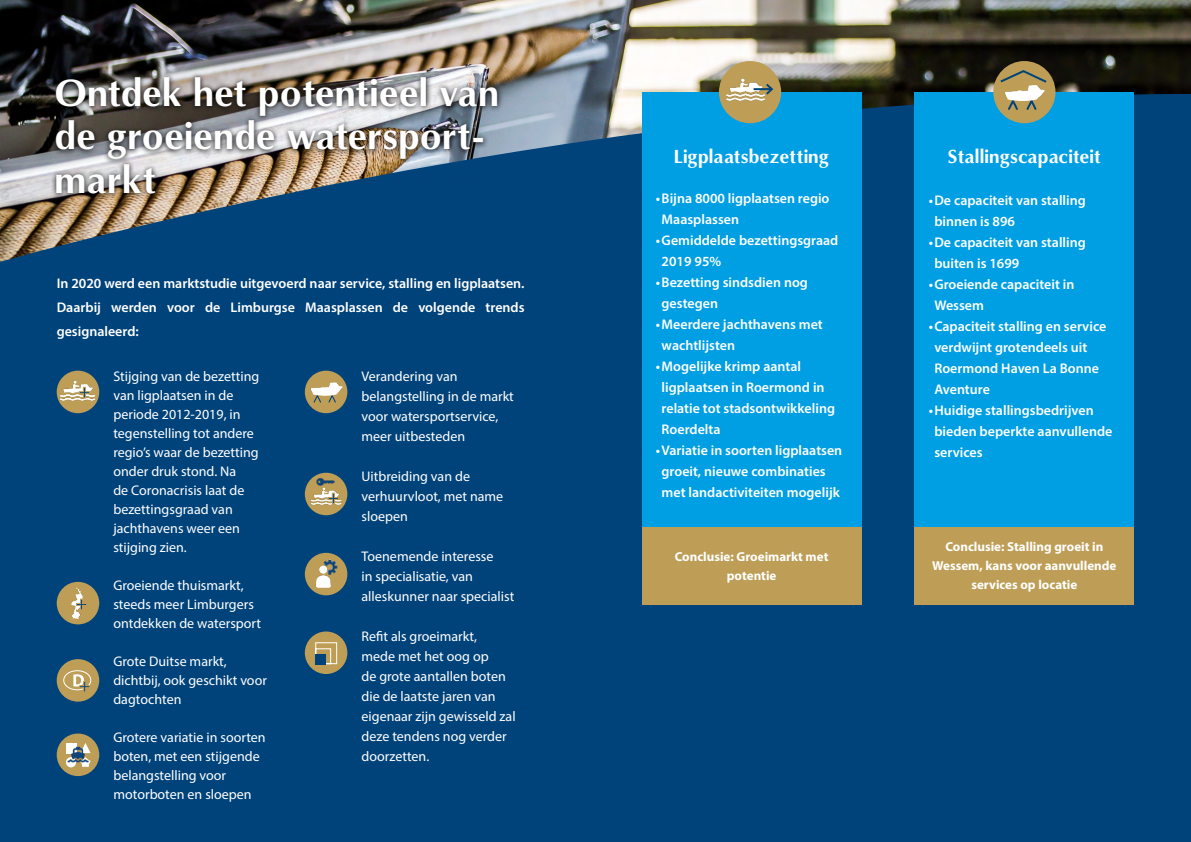
<style>
.page{position:relative;width:1191px;height:842px;background:#fff}
.page>*{position:absolute;margin:0;border:0;box-sizing:border-box;transform-origin:0 0}
.t1{font:700 36px/43.2px "Omni";color:#fff}
.t2{font:700 18px "Omni";color:#fff}
.t3{font:14px/19px "Myriad Pro";color:#fff}
.t4{font:600 14px/21px "Myriad Pro";color:#fff}
.t5{font:700 13px/19px "Myriad Pro";color:#fff;text-align:center}
</style>
<div class="page">
<img style="left:0;top:0;width:1191px;height:94px">
<div style="left:0;top:94px;width:1191px;height:748px;background:#00437a"></div>
<div style="left:914px;top:93px;width:220px;height:435px;background:#009fe3"></div>
<div style="left:642px;top:93px;width:219px;height:434px;background:#009fe3"></div>
<img style="left:50px;top:71px;width:453px;height:128px">
<div style="left:57px;top:371px;width:42px;height:42px;background:#be9e56;border-radius:50%"></div>
<img style="left:60px;top:373px;width:35px;height:35px">
<svg style="left:79px;top:387px;width:11px;height:11px"></svg>
<div style="left:57px;top:582px;width:42px;height:42px;background:#be9e56;border-radius:50%"></div>
<div style="left:57px;top:659px;width:42px;height:43px;background:#be9e56;border-radius:50%"></div>
<div style="left:57px;top:733px;width:42px;height:43px;background:#be9e56;border-radius:50%"></div>
<img style="left:61px;top:586px;width:34px;height:34px">
<svg style="left:76px;top:599px;width:11px;height:11px"></svg>
<div style="left:63px;top:670px;width:28px;height:20px;border:1px solid #fff;border-radius:50%"></div>
<svg style="left:73px;top:674px;width:17px;height:18px"></svg>
<div style="left:66px;top:743px;width:10px;height:10px;background:#fff"></div>
<svg style="left:82px;top:743px;width:9px;height:24px"></svg>
<img style="left:67px;top:744px;width:22px;height:22px">
<div style="left:305px;top:371px;width:42px;height:42px;background:#be9e56;border-radius:50%"></div>
<img style="left:306px;top:381px;width:40px;height:11px">
<svg style="left:312px;top:389px;width:27px;height:14px"></svg>
<div style="left:305px;top:473px;width:42px;height:42px;background:#be9e56;border-radius:50%"></div>
<div style="left:305px;top:553px;width:42px;height:42px;background:#be9e56;border-radius:50%"></div>
<div style="left:305px;top:631px;width:42px;height:43px;background:#be9e56;border-radius:50%"></div>
<img style="left:315px;top:565px;width:16px;height:23px">
<img style="left:322px;top:560px;width:16px;height:18px">
<img style="left:311px;top:481px;width:31px;height:31px">
<svg style="left:328px;top:493px;width:11px;height:11px"></svg>
<img style="left:317px;top:473px;width:17px;height:18px">
<svg style="left:315px;top:642px;width:23px;height:23px"></svg>
<div style="left:315px;top:654px;width:10px;height:10px;background:#00437a"></div>
<div style="left:719px;top:61px;width:62px;height:62px;background:#be9e56;border-radius:50%"></div>
<img style="left:726px;top:70px;width:39px;height:31px">
<svg style="left:753px;top:82px;width:21px;height:15px"></svg>
<div style="left:914px;top:527px;width:220px;height:77px;background:#be9e56"></div>
<div style="left:642px;top:527px;width:219px;height:77px;background:#be9e56"></div>
<div style="left:993px;top:61px;width:62px;height:62px;background:#be9e56;border-radius:50%"></div>
<img style="left:1004px;top:85px;width:41px;height:12px">
<svg style="left:1006px;top:93px;width:34px;height:17px"></svg>
<svg style="left:998px;top:69px;width:50px;height:14px"></svg>
<p class="t1" style="left:55px;top:71px;width:446px">Ontdek het potentieel van de groeiende watersport&shy;markt</p>
<p class="t4" style="left:57px;top:271px;width:469px;line-height:24px">In 2020 werd een marktstudie uitgevoerd naar service, stalling en ligplaatsen.<br>Daarbij werden voor de Limburgse Maasplassen de volgende trends</p>
<p class="t4" style="left:57px;top:321px;width:84px">gesignaleerd:</p>
<p class="t3" style="left:113px;top:367px;width:147px">Stijging van de bezetting van ligplaatsen in de periode 2012-2019, in tegenstelling tot andere regio’s waar de bezetting onder druk stond. Na<br>de Coronacrisis laat de bezettingsgraad van jachthavens weer een stijging zien.</p>
<p class="t3" style="left:113px;top:576px;width:149px">Groeiende thuismarkt, steeds meer Limburgers ontdekken de watersport</p>
<p class="t3" style="left:113px;top:652px;width:155px">Grote Duitse markt, dichtbij, ook geschikt voor dagtochten</p>
<p class="t3" style="left:113px;top:728px;width:154px">Grotere variatie in soorten boten, met een stijgende belangstelling voor motorboten en sloepen</p>
<p class="t3" style="left:361px;top:366px;width:154px;line-height:20px">Verandering van belangstelling in de markt voor watersportservice, meer uitbesteden</p>
<p class="t3" style="left:361px;top:466px;width:143px;line-height:20px">Uitbreiding van de verhuurvloot, met name sloepen</p>
<p class="t3" style="left:361px;top:546px;width:154px;line-height:20px">Toenemende interesse<br>in specialisatie, van alleskunner naar specialist</p>
<p class="t3" style="left:361px;top:626px;width:156px;line-height:20px">Reft als groeimarkt,<br>mede met het oog op<br>de grote aantallen boten die de laatste jaren van eigenaar zijn gewisseld zal deze tendens nog verder doorzetten.</p>
<h2 class="t2" style="left:674px;top:145px;width:157px">Ligplaatsbezetting</h2>
<p class="t4" style="left:661px;top:187px;width:169px;text-indent:-6px">•Bijna 8000 ligplaatsen regio<br>Maasplassen</p>
<p class="t4" style="left:661px;top:229px;width:178px;text-indent:-6px">•Gemiddelde bezettingsgraad<br>2019 95%</p>
<p class="t4" style="left:661px;top:271px;width:148px;text-indent:-6px">•Bezetting sindsdien nog gestegen</p>
<p class="t4" style="left:661px;top:313px;width:163px;text-indent:-6px">•Meerdere jachthavens met wachtlijsten</p>
<p class="t4" style="left:661px;top:355px;width:175px;text-indent:-6px">•Mogelijke krimp aantal ligplaatsen in Roermond in relatie tot stadsontwikkeling<br>Roerdelta</p>
<p class="t4" style="left:661px;top:439px;width:182px;text-indent:-6px">•Variatie in soorten ligplaatsen groeit, nieuwe combinaties met landactiviteiten mogelijk</p>
<p class="t5" style="left:675px;top:547px;width:155px">Conclusie: Groeimarkt met potentie</p>
<h2 class="t2" style="left:947px;top:145px;width:155px">Stallingscapaciteit</h2>
<p class="t4" style="left:934px;top:189px;width:153px;text-indent:-6px">•De capaciteit van stalling binnen is 896</p>
<p class="t4" style="left:934px;top:231px;width:153px;text-indent:-6px">•De capaciteit van stalling buiten is 1699</p>
<p class="t4" style="left:934px;top:273px;width:142px;text-indent:-6px">•Groeiende capaciteit in<br>Wessem</p>
<p class="t4" style="left:934px;top:315px;width:173px;text-indent:-6px">•Capaciteit stalling en service verdwijnt grotendeels uit<br>Roermond Haven La Bonne<br>Aventure</p>
<p class="t4" style="left:934px;top:399px;width:180px;text-indent:-6px">•Huidige stallingsbedrijven bieden beperkte aanvullende services</p>
<p class="t5" style="left:932px;top:537px;width:186px">Conclusie: Stalling groeit in<br>Wessem, kans voor aanvullende services op locatie</p>
</div>
